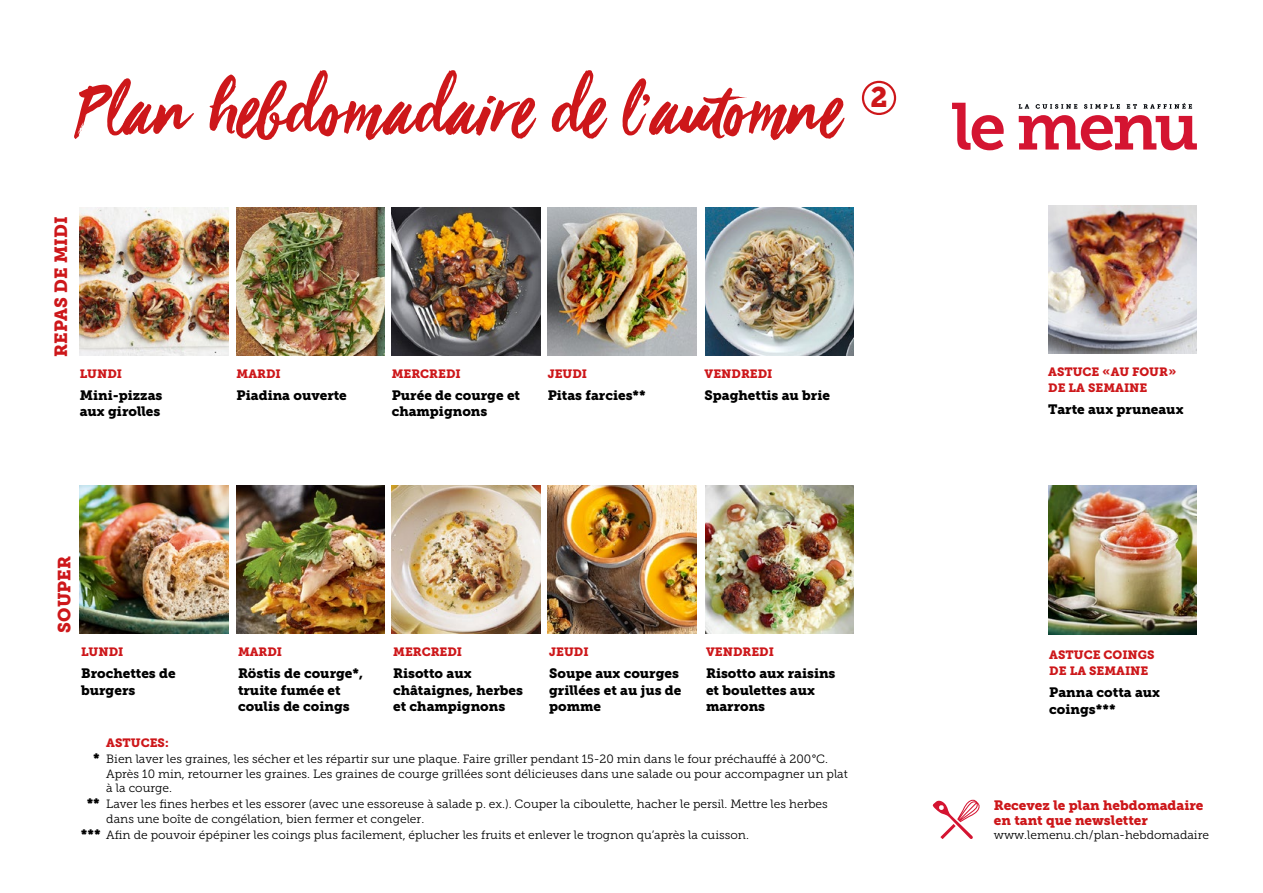
<style>
.page{position:relative;width:1263px;height:893px;background:#fff}
.page>*{position:absolute;margin:0;border:0;box-sizing:border-box;transform-origin:0 0}
.t1{font:81px "Viva Beautiful Pro";color:#cd171a}
.t2{font:28.2px "Museo Slab 900";color:#cd171a}
.t3{font:17.55px "Museo Slab 900";color:#cd171a}
.t4{font:13.5px/16.2px "Museo Slab 900";color:#000}
.t5{font:13.5px/15px "Museo Slab 900";color:#cd171a}
.t6{font:12px/14.4px "Museo Slab 300";color:#000}
.t7{font:12px/16.2px "Museo Slab 900";color:#cd171a}
.s1{font-family:"Museo Slab 900";font-size:13.5px}
</style>
<div class="page">
<img style="left:80px;top:208px;width:148px;height:148px">
<img style="left:705px;top:208px;width:149px;height:148px">
<img style="left:237px;top:208px;width:148px;height:148px">
<img style="left:392px;top:208px;width:148px;height:148px">
<img style="left:548px;top:208px;width:148px;height:148px">
<img style="left:1048px;top:206px;width:149px;height:148px">
<img style="left:1048px;top:486px;width:149px;height:148px">
<img style="left:80px;top:486px;width:148px;height:148px">
<img style="left:705px;top:486px;width:149px;height:148px">
<img style="left:237px;top:486px;width:148px;height:148px">
<img style="left:392px;top:486px;width:148px;height:148px">
<img style="left:548px;top:486px;width:148px;height:148px">
<svg style="left:952px;top:103px;width:245px;height:47px"></svg>
<div style="left:862px;top:81px;width:34px;height:34px;border:2px solid #cd171a;border-radius:50%"></div>
<svg style="left:933px;top:800px;width:47px;height:39px"></svg>
<h1 class="t1" style="left:77px;top:57px;width:766px">Plan hebdomadaire de l’automne</h1>
<h2 class="t2" style="left:870px;top:81px;width:19px">2</h2>
<h3 class="t3" style="left:51px;top:357px;width:142px;rotate:-90deg">REPAS DE MIDI</h3>
<p class="t7" style="left:80px;top:365px;width:44px">LUNDI</p>
<p class="t4" style="left:80px;top:387px;width:84px">Mini-pizzas aux girolles</p>
<p class="t7" style="left:237px;top:365px;width:46px">MARDI</p>
<p class="t4" style="left:237px;top:387px;width:112px">Piadina ouverte</p>
<p class="t7" style="left:392px;top:365px;width:71px">MERCREDI</p>
<p class="t4" style="left:392px;top:387px;width:130px">Purée de courge et champignons</p>
<p class="t7" style="left:548px;top:365px;width:41px">JEUDI</p>
<p class="t4" style="left:548px;top:387px;width:100px">Pitas farcies**</p>
<p class="t7" style="left:705px;top:365px;width:69px">VENDREDI</p>
<p class="t4" style="left:705px;top:387px;width:127px">Spaghettis au brie</p>
<h3 class="t3" style="left:54px;top:633px;width:78px;rotate:-90deg">SOUPER</h3>
<p class="t7" style="left:81px;top:644px;width:44px">LUNDI</p>
<p class="t4" style="left:81px;top:666px;width:96px">Brochettes de burgers</p>
<p class="t7" style="left:238px;top:644px;width:46px">MARDI</p>
<p class="t4" style="left:238px;top:666px;width:127px">Röstis de courge*, truite fumée et coulis de coings</p>
<p class="t7" style="left:393px;top:644px;width:71px">MERCREDI</p>
<p class="t4" style="left:393px;top:666px;width:131px">Risotto aux châtaignes, herbes et champignons</p>
<p class="t7" style="left:549px;top:644px;width:41px">JEUDI</p>
<p class="t4" style="left:549px;top:666px;width:134px">Soupe aux courges grillées et au jus de pomme</p>
<p class="t7" style="left:706px;top:644px;width:69px">VENDREDI</p>
<p class="t4" style="left:706px;top:666px;width:131px">Risotto aux raisins et boulettes aux marrons</p>
<p class="t7" style="left:106px;top:735px;width:64px">ASTUCES:</p>
<p class="t6" style="left:106px;top:752px;width:743px;text-indent:-13px"><span class="s1">*</span> Bien laver les graines, les sécher et les répartir sur une plaque. Faire griller pendant 15-20 min dans le four préchauffé à 200°C.<br>Après 10 min, retourner les graines. Les graines de courge grillées sont délicieuses dans une salade ou pour accompagner un plat à la courge.</p>
<p class="t6" style="left:106px;top:797px;width:723px;text-indent:-20px"><span class="s1">**</span> Laver les fines herbes et les essorer (avec une essoreuse à salade p. ex.). Couper la ciboulette, hacher le persil. Mettre les herbes dans une boîte de congélation, bien fermer et congeler.</p>
<p class="t6" style="left:81px;top:828px;width:670px"><span class="s1">***</span> Afin de pouvoir épépiner les coings plus facilement, éplucher les fruits et enlever le trognon qu’après la cuisson.</p>
<p class="t7" style="left:1048px;top:364px;width:130px">ASTUCE «AU FOUR»<br>DE LA SEMAINE</p>
<p class="t4" style="left:1048px;top:401px;width:137px">Tarte aux pruneaux</p>
<p class="t7" style="left:1049px;top:647px;width:107px">ASTUCE COINGS<br>DE LA SEMAINE</p>
<p class="t4" style="left:1049px;top:685px;width:112px">Panna cotta aux coings***</p>
<p class="t5" style="left:994px;top:797px;width:211px">Recevez le plan hebdomadaire en tant que newsletter</p>
<p class="t6" style="left:994px;top:828px;width:217px">www.lemenu.ch/plan-hebdomadaire</p>
</div>
